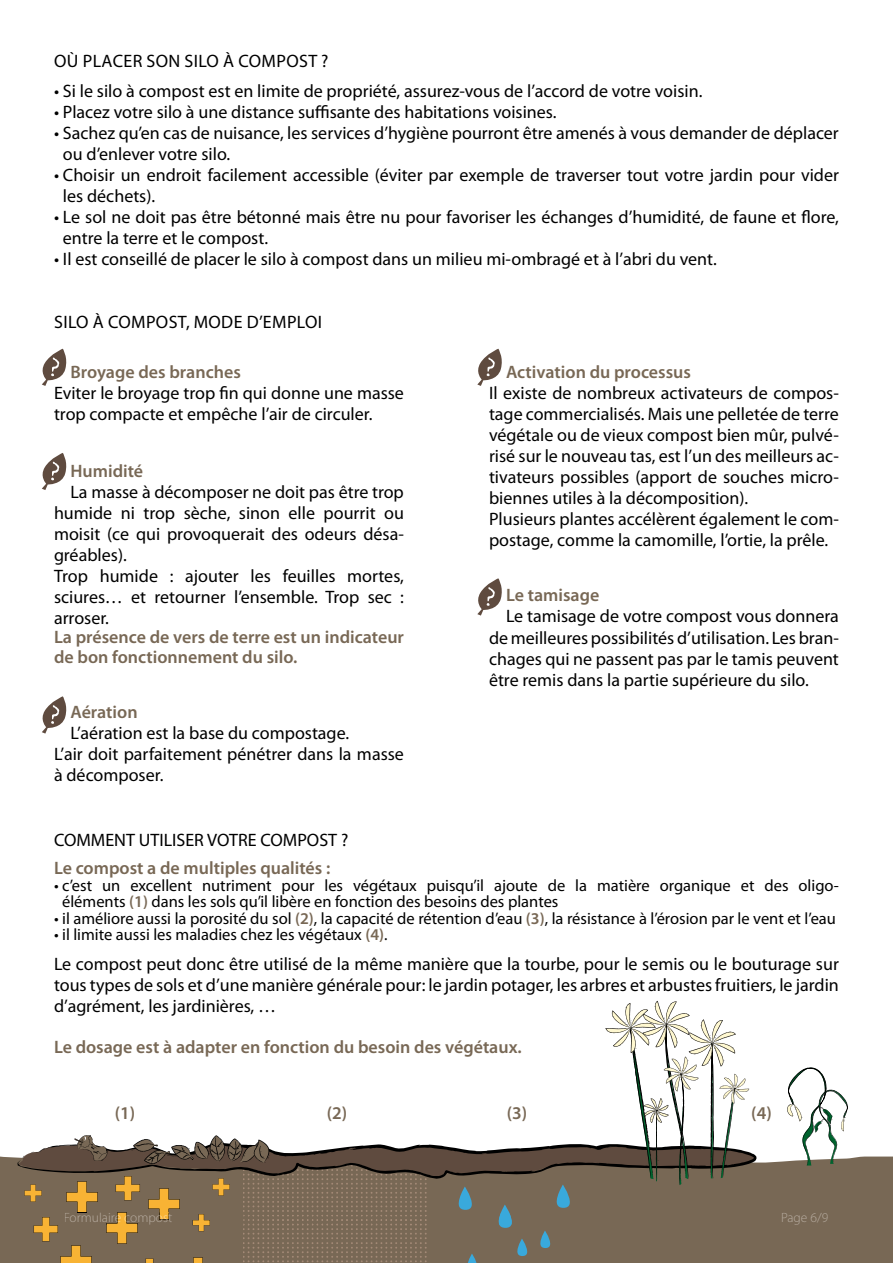
<style>
.page{position:relative;width:893px;height:1263px;background:#fff}
.page>*{position:absolute;margin:0;border:0;box-sizing:border-box;transform-origin:0 0}
.t1{font:18px/21px "Myriad Pro";color:#000}
.t2{font:600 18px/19.5px "Myriad Pro";color:#786855}
.t3{font:18px "Myriad Pro";letter-spacing:.02em;color:#000}
.t4{font:16.5px/16.5px "Myriad Pro";color:#000}
.t5{font:300 13.5px "Myriad Pro";color:#b7aca0}
.s1{font-weight:600;color:#786855}
</style>
<div class="page">
<svg style="left:42px;top:349px;width:25px;height:37px"></svg>
<svg style="left:477px;top:349px;width:25px;height:37px"></svg>
<svg style="left:477px;top:578px;width:25px;height:38px"></svg>
<svg style="left:42px;top:453px;width:25px;height:37px"></svg>
<svg style="left:42px;top:696px;width:25px;height:37px"></svg>
<div style="left:0;top:1156px;width:893px;height:107px;background:#786855"></div>
<svg style="left:17px;top:1001px;width:833px;height:262px"></svg>
<p class="t3" style="left:54px;top:50px;width:276px">OÙ PLACER SON SILO À COMPOST ?</p>
<p class="t1" style="left:54px;top:81px;width:650px">• Si le silo à compost est en limite de propriété, assurez-vous de l’accord de votre voisin.</p>
<p class="t1" style="left:54px;top:102px;width:504px">• Placez votre silo à une distance suffisante des habitations voisines.</p>
<p class="t1" style="left:63px;top:123px;width:777px;text-indent:-9px">• Sachez qu’en cas de nuisance, les services d’hygiène pourront être amenés à vous demander de déplacer ou d’enlever votre silo.</p>
<p class="t1" style="left:63px;top:165px;width:778px;text-indent:-9px">• Choisir un endroit facilement accessible (éviter par exemple de traverser tout votre jardin pour vider les déchets).</p>
<p class="t1" style="left:63px;top:207px;width:778px;text-indent:-9px">• Le sol ne doit pas être bétonné mais être nu pour favoriser les échanges d’humidité, de faune et flore, entre la terre et le compost.</p>
<p class="t1" style="left:54px;top:249px;width:664px">• Il est conseillé de placer le silo à compost dans un milieu mi-ombragé et à l’abri du vent.</p>
<p class="t3" style="left:54px;top:311px;width:269px">SILO À COMPOST, MODE D’EMPLOI</p>
<p class="t2" style="left:70px;top:362px;width:172px">Broyage des branches</p>
<p class="t1" style="left:54px;top:382px;width:351px">Eviter le broyage trop n qui donne une masse trop compacte et empêche l’air de circuler.</p>
<p class="t2" style="left:70px;top:461px;width:74px">Humidité</p>
<p class="t1" style="left:54px;top:481px;width:351px;text-indent:16px">La masse à décomposer ne doit pas être trop humide ni trop sèche, sinon elle pourrit ou moisit (ce qui provoquerait des odeurs désa&shy;gréables).<br>Trop humide : ajouter les feuilles mortes, sciures… et retourner l’ensemble. Trop sec : arroser.</p>
<p class="t2" style="left:54px;top:627px;width:351px">La présence de vers de terre est un indicateur de bon fonctionnement du silo.</p>
<p class="t2" style="left:70px;top:702px;width:69px">Aération</p>
<p class="t1" style="left:54px;top:723px;width:351px;text-indent:16px">L’aération est la base du compostage.<br>L’air doit parfaitement pénétrer dans la masse à décomposer.</p>
<p class="t2" style="left:506px;top:362px;width:186px">Activation du processus</p>
<p class="t1" style="left:489px;top:382px;width:351px">Il existe de nombreux activateurs de compos&shy;tage commercialisés. Mais une pelletée de terre végétale ou de vieux compost bien mûr, pulvé&shy;risé sur le nouveau tas, est l’un des meilleurs ac&shy;tivateurs possibles (apport de souches micro&shy;biennes utiles à la décomposition).<br>Plusieurs plantes accélèrent également le com&shy;postage, comme la camomille, l’ortie, la prêle.</p>
<p class="t2" style="left:506px;top:585px;width:95px">Le tamisage</p>
<p class="t1" style="left:489px;top:606px;width:351px;text-align:justify;text-indent:17px">Le tamisage de votre compost vous donnera de meilleures possibilités d’utilisation. Les bran&shy;chages qui ne passent pas par le tamis peuvent être remis dans la partie supérieure du silo.</p>
<p class="t1" style="left:54px;top:829px;width:296px">COMMENT UTILISER VOTRE COMPOST ?</p>
<p class="t2" style="left:54px;top:858px;width:278px">Le compost a de multiples qualités :</p>
<p class="t4" style="left:62px;top:877px;width:778px;text-indent:-8px">• c’est un excellent nutriment pour les végétaux puisqu’il ajoute de la matière organique et des oligo&shy;éléments <span class="s1">(1)</span> dans les sols qu’il libère en fonction des besoins des plantes</p>
<p class="t4" style="left:54px;top:910px;width:783px">• il améliore aussi la porosité du sol <span class="s1">(2)</span>, la capacité de rétention d’eau <span class="s1">(3)</span>, la résistance à l’érosion par le vent et l’eau</p>
<p class="t4" style="left:54px;top:926px;width:335px">• il limite aussi les maladies chez les végétaux <span class="s1">(4)</span>.</p>
<p class="t1" style="left:54px;top:953px;width:786px;text-align:justify">Le compost peut donc être utilisé de la même manière que la tourbe, pour le semis ou le bouturage sur tous types de sols et d’une manière générale pour: le jardin potager, les arbres et arbustes fruitiers, le jardin d’agrément, les jardinières, …</p>
<p class="t2" style="left:54px;top:1036px;width:469px">Le dosage est à adapter en fonction du besoin des végétaux.</p>
<p class="t2" style="left:115px;top:1103px;width:22px">(1)</p>
<p class="t2" style="left:327px;top:1103px;width:22px">(2)</p>
<p class="t2" style="left:507px;top:1103px;width:22px">(3)</p>
<p class="t2" style="left:751px;top:1103px;width:22px">(4)</p>
<p class="t5" style="left:64px;top:1210px;width:110px">Formulaire compost</p>
<p class="t5" style="left:781px;top:1210px;width:49px">Page 6/9</p>
</div>
